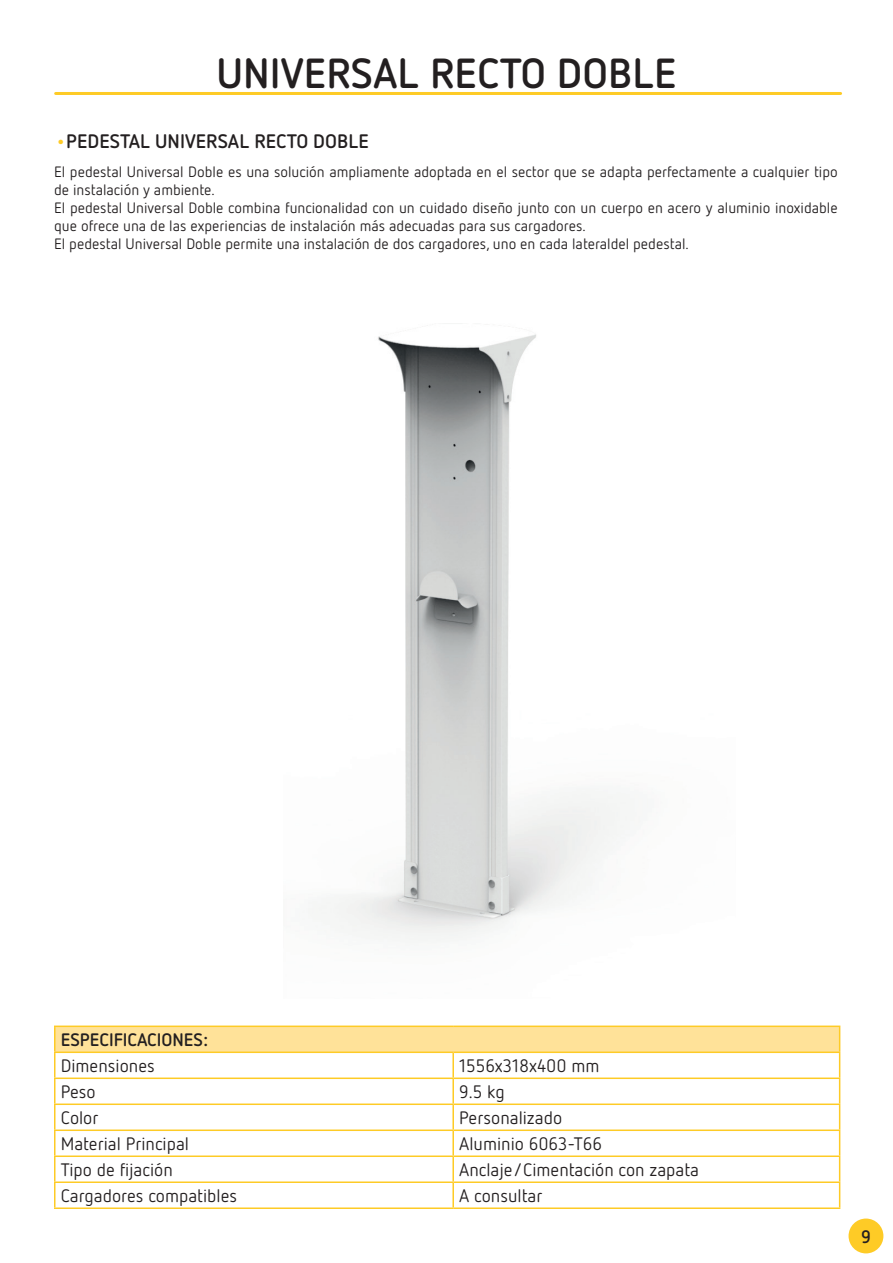
<style>
.page{position:relative;width:893px;height:1263px;background:#fff}
.page>*{position:absolute;margin:0;border:0;box-sizing:border-box;transform-origin:0 0}
.ESTILO_1{font:700 42px "Netto Pro";color:#231f20}
.ESTILO_1-2{font:700 19.5px "Netto Pro";color:#231f20}
.ESTILO_1-3{font:18px "Netto Pro";color:#231f20}
.ESTILO_1-4{font:700 18px "Netto Pro";color:#231f20}
.ESTILO_1-5{font:15px/18px "Netto Pro";color:#231f20}
.s1{color:#fecb26}
</style>
<div class="page">
<div style="left:848px;top:1218px;width:35px;height:35px;background:#fecb26;border-radius:50%"></div>
<hr style="left:56px;top:92px;width:785px;height:3px;background:#fecb26">
<img style="left:312px;top:334px;width:315px;height:607px">
<div style="left:55px;top:1026px;width:785px;height:26px;background:#ffe299"></div>
<hr style="left:54px;top:1025px;width:399px;height:2px;background:#fecb26">
<hr style="left:54px;top:1027px;width:2px;height:24px;background:#fecb26">
<hr style="left:453px;top:1025px;width:387px;height:2px;background:#fecb26">
<hr style="left:54px;top:1079px;width:2px;height:24px;background:#fecb26">
<hr style="left:54px;top:1131px;width:2px;height:24px;background:#fecb26">
<hr style="left:54px;top:1155px;width:399px;height:2px;background:#fecb26">
<hr style="left:54px;top:1157px;width:2px;height:24px;background:#fecb26">
<hr style="left:54px;top:1181px;width:399px;height:2px;background:#fecb26">
<hr style="left:54px;top:1183px;width:2px;height:24px;background:#fecb26">
<hr style="left:54px;top:1207px;width:399px;height:2px;background:#fecb26">
<hr style="left:54px;top:1051px;width:399px;height:2px;background:#fecb26">
<hr style="left:54px;top:1053px;width:2px;height:24px;background:#fecb26">
<hr style="left:54px;top:1077px;width:399px;height:2px;background:#fecb26">
<hr style="left:453px;top:1077px;width:387px;height:2px;background:#fecb26">
<hr style="left:54px;top:1103px;width:399px;height:2px;background:#fecb26">
<hr style="left:54px;top:1105px;width:2px;height:24px;background:#fecb26">
<hr style="left:453px;top:1103px;width:387px;height:2px;background:#fecb26">
<hr style="left:54px;top:1129px;width:399px;height:2px;background:#fecb26">
<hr style="left:453px;top:1129px;width:387px;height:2px;background:#fecb26">
<hr style="left:453px;top:1051px;width:387px;height:2px;background:#fecb26">
<hr style="left:452px;top:1053px;width:2px;height:24px;background:#fecb26">
<hr style="left:452px;top:1079px;width:2px;height:24px;background:#fecb26">
<hr style="left:452px;top:1105px;width:2px;height:24px;background:#fecb26">
<hr style="left:452px;top:1131px;width:2px;height:24px;background:#fecb26">
<hr style="left:453px;top:1155px;width:387px;height:2px;background:#fecb26">
<hr style="left:452px;top:1157px;width:2px;height:24px;background:#fecb26">
<hr style="left:453px;top:1181px;width:387px;height:2px;background:#fecb26">
<hr style="left:452px;top:1183px;width:2px;height:24px;background:#fecb26">
<svg style="left:839px;top:1027px;width:1px;height:180px"></svg>
<hr style="left:453px;top:1207px;width:387px;height:2px;background:#fecb26">
<p class="ESTILO_1" style="left:217px;top:45px;width:462px">UNIVERSAL RECTO DOBLE</p>
<p class="ESTILO_1-2" style="left:56px;top:128px;width:315px"><span class="s1">•</span>PEDESTAL UNIVERSAL RECTO DOBLE</p>
<p class="ESTILO_1-5" style="left:54px;top:163px;width:785px">El pedestal Universal Doble es una solución ampliamente adoptada en el sector que se adapta perfectamente a cualquier tipo de instalación y ambiente.</p>
<p class="ESTILO_1-5" style="left:54px;top:199px;width:785px">El pedestal Universal Doble combina funcionalidad con un cuidado diseño junto con un cuerpo en acero y aluminio inoxidable que ofrece una de las experiencias de instalación más adecuadas para sus cargadores.</p>
<p class="ESTILO_1-5" style="left:54px;top:235px;width:636px">El pedestal Universal Doble permite una instalación de dos cargadores, uno en cada lateraldel pedestal.</p>
<p class="ESTILO_1-4" style="left:61px;top:1028px;width:149px">ESPECIFICACIONES:</p>
<p class="ESTILO_1-3" style="left:61px;top:1054px;width:96px">Dimensiones</p>
<p class="ESTILO_1-3" style="left:459px;top:1054px;width:142px">1556x318x400 mm</p>
<p class="ESTILO_1-3" style="left:61px;top:1080px;width:37px">Peso</p>
<p class="ESTILO_1-3" style="left:459px;top:1080px;width:47px">9.5 kg</p>
<p class="ESTILO_1-3" style="left:61px;top:1106px;width:39px">Color</p>
<p class="ESTILO_1-3" style="left:459px;top:1106px;width:104px">Personalizado</p>
<p class="ESTILO_1-3" style="left:61px;top:1132px;width:130px">Material Principal</p>
<p class="ESTILO_1-3" style="left:459px;top:1132px;width:144px">Aluminio 6063-T66</p>
<p class="ESTILO_1-3" style="left:61px;top:1158px;width:114px">Tipo de fijación</p>
<p class="ESTILO_1-3" style="left:459px;top:1158px;width:241px">Anclaje/Cimentación con zapata</p>
<p class="ESTILO_1-3" style="left:61px;top:1184px;width:178px">Cargadores compatibles</p>
<p class="ESTILO_1-3" style="left:459px;top:1184px;width:85px">A consultar</p>
<p class="ESTILO_1-4" style="left:861px;top:1224px;width:11px">9</p>
</div>
